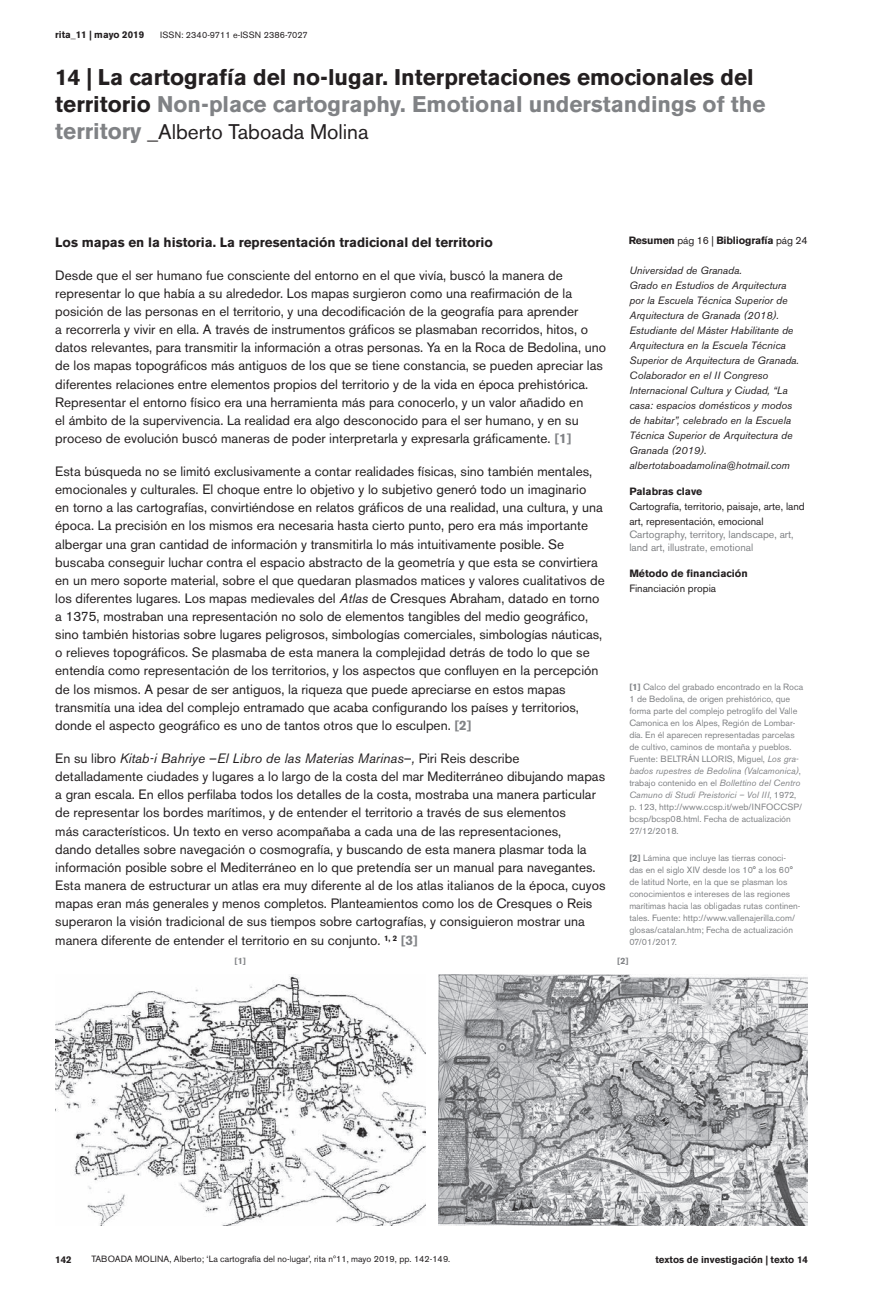
<style>
.page{position:relative;width:876px;height:1302px;background:#fff}
.page>*{position:absolute;margin:0;border:0;box-sizing:border-box;transform-origin:0 0}
.t1{font:700 22.5px/27px "Akzidenz Grotesk BE";color:#231f20}
.t2{font:21px "Akzidenz Grotesk BE";color:#231f20}
.t3{font:13.5px/18.1px "Akzidenz Grotesk BE";color:#231f20}
.t4{font:700 13.5px "Akzidenz Grotesk BE";color:#231f20}
.t5{font:italic 10.5px/15px "Akzidenz Grotesk BE";color:#231f20}
.t6{font:10.5px/15px "Akzidenz Grotesk BE";color:#231f20}
.t7{font:10.5px/12.6px "Akzidenz Grotesk BE";color:#808285}
.t8{font:700 10.5px "Akzidenz Grotesk BE";color:#231f20}
.t9{font:700 9.75px "Akzidenz Grotesk BE";color:#231f20}
.t10{font:9px/12px "Akzidenz Grotesk BE";color:#808285}
.t11{font:9px "Akzidenz Grotesk BE";color:#231f20}
.t12{font:9px "Akzidenz Grotesk BE";letter-spacing:.02em;color:#231f20}
.t13{font:700 9px "Akzidenz Grotesk BE";color:#808285}
.s1{color:#808285}
.s2{font-weight:700;font-size:22.5px;color:#808285}
.s3{font-weight:700;color:#808285}
.s4{font-style:italic}
.s5{font-weight:400}
.s6{font-weight:700}
</style>
<div class="page">
<img style="left:55px;top:974px;width:370px;height:251px">
<img style="left:438px;top:974px;width:370px;height:251px">
<p class="t9" style="left:55px;top:29px;width:90px">rita_11 | mayo 2019</p>
<p class="t12" style="left:160px;top:30px;width:149px">ISSN: 2340-9711 e-ISSN 2386-7027</p>
<h1 class="t1" style="left:55px;top:64px;width:712px">14 | La cartografía del no-lugar. Interpretaciones emocionales del territorio <span class="s1">Non-place cartography. Emotional understandings of the</span></h1>
<h2 class="t2" style="left:55px;top:119px;width:315px"><span class="s2">territory</span> _Alberto Taboada Molina</h2>
<p class="t4" style="left:55px;top:234px;width:439px">Los mapas en la historia. La representación tradicional del territorio</p>
<p class="t3" style="left:55px;top:266px;width:552px">Desde que el ser humano fue consciente del entorno en el que vivía, buscó la manera de representar lo que había a su alrededor. Los mapas surgieron como una reafirmación de la posición de las personas en el territorio, y una decodificación de la geografía para aprender<br>a recorrerla y vivir en ella. A través de instrumentos gráficos se plasmaban recorridos, hitos, o datos relevantes, para transmitir la información a otras personas. Ya en la Roca de Bedolina, uno de los mapas topográficos más antiguos de los que se tiene constancia, se pueden apreciar las diferentes relaciones entre elementos propios del territorio y de la vida en época prehistórica.<br>Representar el entorno físico era una herramienta más para conocerlo, y un valor añadido en<br>el ámbito de la supervivencia. La realidad era algo desconocido para el ser humano, y en su proceso de evolución buscó maneras de poder interpretarla y expresarla gráficamente. <span class="s3">[1]</span></p>
<p class="t3" style="left:55px;top:462px;width:551px">Esta búsqueda no se limitó exclusivamente a contar realidades físicas, sino también mentales, emocionales y culturales. El choque entre lo objetivo y lo subjetivo generó todo un imaginario<br>en torno a las cartografías, convirtiéndose en relatos gráficos de una realidad, una cultura, y una época. La precisión en los mismos era necesaria hasta cierto punto, pero era más importante albergar una gran cantidad de información y transmitirla lo más intuitivamente posible. Se buscaba conseguir luchar contra el espacio abstracto de la geometría y que esta se convirtiera en un mero soporte material, sobre el que quedaran plasmados matices y valores cualitativos de los diferentes lugares. Los mapas medievales del <span class="s4">Atlas</span> de Cresques Abraham, datado en torno a 1375, mostraban una representación no solo de elementos tangibles del medio geográfico, sino también historias sobre lugares peligrosos, simbologías comerciales, simbologías náuticas, o relieves topográficos. Se plasmaba de esta manera la complejidad detrás de todo lo que se entendía como representación de los territorios, y los aspectos que confluyen en la percepción de los mismos. A pesar de ser antiguos, la riqueza que puede apreciarse en estos mapas transmitía una idea del complejo entramado que acaba configurando los países y territorios, donde el aspecto geográfico es uno de tantos otros que lo esculpen. <span class="s3">[2]</span></p>
<p class="t3" style="left:55px;top:749px;width:552px">En su libro <span class="s4">Kitab-i Bahriye</span> –<span class="s4">El Libro de las Materias Marinas</span>–<span class="s4">,</span> Piri Reis describe detalladamente ciudades y lugares a lo largo de la costa del mar Mediterráneo dibujando mapas a gran escala. En ellos perfilaba todos los detalles de la costa, mostraba una manera particular de representar los bordes marítimos, y de entender el territorio a través de sus elementos<br>más característicos. Un texto en verso acompañaba a cada una de las representaciones,<br>dando detalles sobre navegación o cosmografía, y buscando de esta manera plasmar toda la información posible sobre el Mediterráneo en lo que pretendía ser un manual para navegantes.<br>Esta manera de estructurar un atlas era muy diferente al de los atlas italianos de la época, cuyos mapas eran más generales y menos completos. Planteamientos como los de Cresques o Reis superaron la visión tradicional de sus tiempos sobre cartografías, y consiguieron mostrar una manera diferente de entender el territorio en su conjunto. <sup>1,</sup> <sup>2</sup> <span class="s3">[3]</span></p>
<p class="t8" style="left:629px;top:234px;width:180px">Resumen <span class="s5">pág 16 |</span> Bibliografía <span class="s5">pág 24</span></p>
<p class="t5" style="left:629px;top:263px;width:171px">Universidad de Granada.<br>Grado en Estudios de Arquitectura por la Escuela Técnica Superior de Arquitectura de Granada (2018).<br>Estudiante del Máster Habilitante de Arquitectura en la Escuela Técnica Superior de Arquitectura de Granada.<br>Colaborador en el II Congreso Internacional Cultura y Ciudad, “La casa: espacios domésticos y modos de habitar”, celebrado en la Escuela Técnica Superior de Arquitectura de Granada (2019). albertotaboadamolina@hotmail.com</p>
<p class="t8" style="left:629px;top:485px;width:75px">Palabras clave</p>
<p class="t6" style="left:629px;top:499px;width:177px">Cartografía, territorio, paisaje, arte, land art, representación, emocional</p>
<p class="t7" style="left:629px;top:528px;width:166px">Cartography, territory, landscape, art, land art, illustrate, emotional</p>
<p class="t8" style="left:629px;top:567px;width:120px">Método de financiación</p>
<p class="t6" style="left:629px;top:580px;width:88px">Financiación propia</p>
<p class="t10" style="left:629px;top:680px;width:176px"><span class="s6">[1]</span> Calco del grabado encontrado en la Roca 1 de Bedolina, de origen prehistórico, que forma parte del complejo petroglifo del Valle Camonica en los Alpes, Región de Lombar&shy;día. En él aparecen representadas parcelas de cultivo, caminos de montaña y pueblos.<br>Fuente: BELTRÁN LLORIS, Miguel, <span class="s4">Los gra&shy;bados rupestres de Bedolina (Valcamonica)</span>, trabajo contenido en el <span class="s4">Bollettino del Centro Camuno di Studi Preistorici – Vol III</span>, 1972, p. 123, http://www.ccsp.it/web/INFOCCSP/ bcsp/bcsp08.html. Fecha de actualización 27/12/2018.</p>
<p class="t10" style="left:629px;top:851px;width:173px"><span class="s6">[2]</span> Lámina que incluye las tierras conoci&shy;das en el siglo XIV desde los 10° a los 60° de latitud Norte, en la que se plasman los conocimientos e intereses de las regiones marítimas hacia las obligadas rutas continen&shy;tales. Fuente: http://www.vallenajerilla.com/ glosas/catalan.htm; Fecha de actualización 07/01/2017.</p>
<p class="t13" style="left:235px;top:955px;width:13px">[1]</p>
<p class="t13" style="left:617px;top:955px;width:13px">[2]</p>
<p class="t9" style="left:55px;top:1253px;width:18px">142</p>
<p class="t11" style="left:91px;top:1253px;width:360px">TABOADA MOLINA, Alberto; ‘La cartografía del no-lugar’, rita nº11, mayo 2019, pp. 142-149.</p>
<p class="t9" style="left:655px;top:1253px;width:154px">textos de investigación | texto 14</p>
</div>
